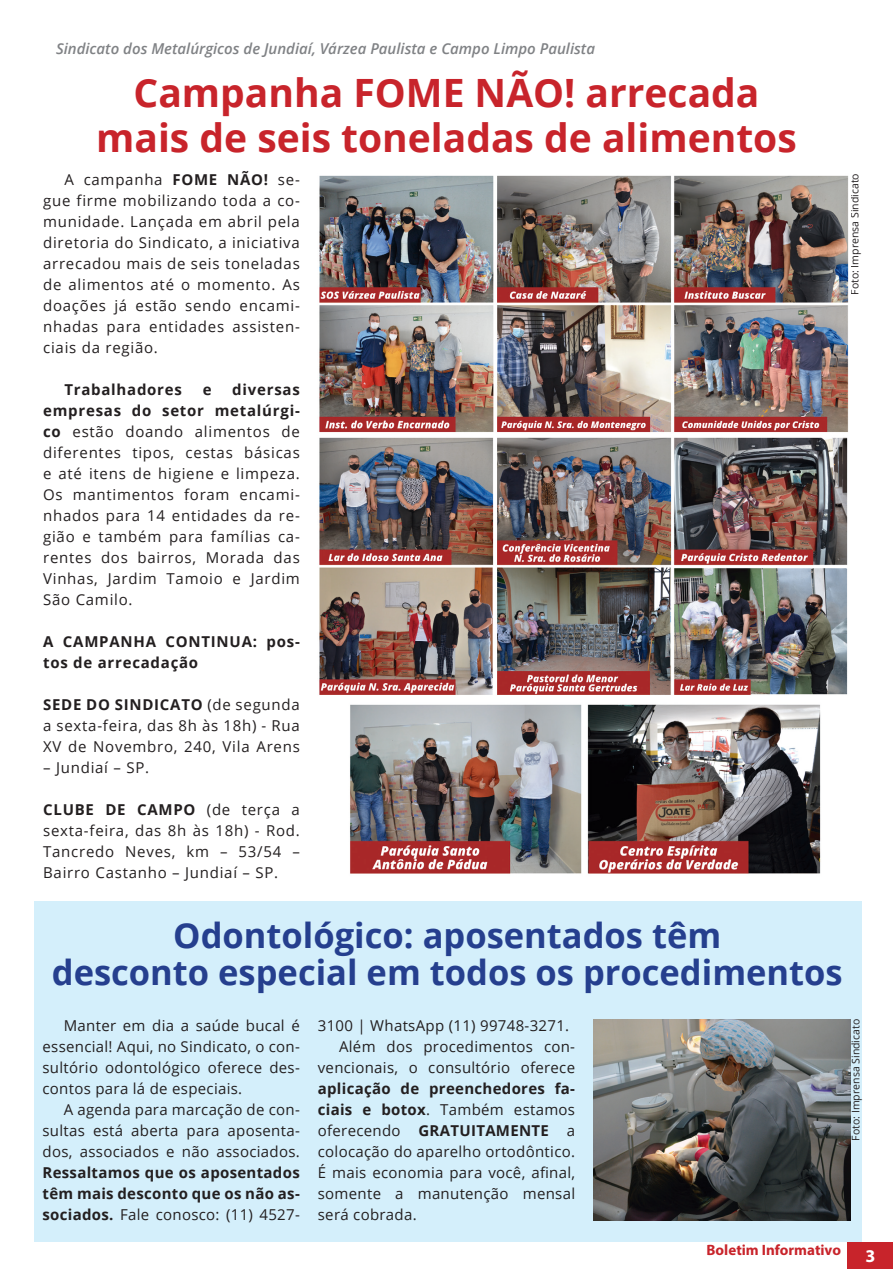
<style>
.page{position:relative;width:893px;height:1276px;background:#fff}
.page>*{position:absolute;margin:0;border:0;box-sizing:border-box;transform-origin:0 0}
.Manchete_1{font:700 39px "Open Sans";color:#c8242b}
.Manchete_1-2{font:700 34.5px "Open Sans";color:#253f8e}
.t1{font:700 18px "Myriad Pro";color:#fff}
.Corpo_1{font:15px/21px "Open Sans";letter-spacing:.05em;color:#231f20;text-align:justify}
.Subheading{font:italic 600 15px "Open Sans";color:#808285}
.Corpo_1-2{font:700 15px/21px "Open Sans";letter-spacing:.05em;color:#231f20}
.Corpo_1-3{font:15px "Open Sans";letter-spacing:.02em;color:#231f20}
.t2{font:700 15px "Myriad Pro";color:#c8242b}
.Corpo_1-4{font:10.5px "Open Sans";color:#231f20}
.s1{font-weight:700}
</style>
<div class="page">
<div style="left:34px;top:901px;width:827px;height:341px;background:#d4effb"></div>
<div style="left:848px;top:1242px;width:45px;height:26px;background:#c8242b"></div>
<img style="left:319px;top:175px;width:530px;height:520px">
<img style="left:350px;top:704px;width:471px;height:170px">
<img style="left:593px;top:1019px;width:257px;height:201px">
<p class="Subheading" style="left:56px;top:38px;width:541px">Sindicato dos Metalúrgicos de Jundiaí, Várzea Paulista e Campo Limpo Paulista</p>
<p class="Manchete_1" style="left:134px;top:65px;width:627px">Campanha FOME NÃO! arrecada</p>
<p class="Manchete_1" style="left:96px;top:110px;width:702px">mais de seis toneladas de alimentos</p>
<p class="Corpo_1" style="left:43px;top:168px;width:258px;text-indent:21px">A campanha <span class="s1">FOME NÃO!</span> se&shy;gue firme mobilizando toda a co&shy;munidade. Lançada em abril pela diretoria do Sindicato, a iniciativa arrecadou mais de seis toneladas de alimentos até o momento. As doações já estão sendo encami&shy;nhadas para entidades assisten&shy;ciais da região.</p>
<p class="Corpo_1-2" style="left:64px;top:378px;width:119px">Trabalhadores</p>
<p class="Corpo_1-2" style="left:203px;top:378px;width:10px">e</p>
<p class="Corpo_1" style="left:43px;top:378px;width:258px;text-indent:189px"><span class="s1">diversas empresas do setor metalúrgi&shy;co</span> estão doando alimentos de diferentes tipos, cestas básicas e até itens de higiene e limpeza.<br>Os mantimentos foram encami&shy;nhados para 14 entidades da re&shy;gião e também para famílias ca&shy;rentes dos bairros, Morada das Vinhas, Jardim Tamoio e Jardim São Camilo.</p>
<p class="Corpo_1-2" style="left:43px;top:630px;width:258px">A CAMPANHA CONTINUA: pos&shy;tos de arrecadação</p>
<p class="Corpo_1" style="left:43px;top:693px;width:258px"><span class="s1">SEDE DO SINDICATO</span> (de segunda a sexta-feira, das 8h às 18h) - Rua XV de Novembro, 240, Vila Arens</p>
<p class="Corpo_1" style="left:43px;top:756px;width:108px">– Jundiaí – SP.</p>
<p class="Corpo_1" style="left:43px;top:798px;width:258px"><span class="s1">CLUBE DE CAMPO</span> (de terça a sexta-feira, das 8h às 18h) - Rod.<br>Tancredo Neves, km – 53/54 – Bairro Castanho – Jundiaí – SP.</p>
<p class="Corpo_1-4" style="left:847px;top:295px;width:123px;rotate:-90deg">Foto: Imprensa Sindicato</p>
<p class="Manchete_1-2" style="left:173px;top:910px;width:550px">Odontológico: aposentados têm</p>
<p class="Manchete_1-2" style="left:52px;top:948px;width:792px">desconto especial em todos os procedimentos</p>
<p class="Corpo_1" style="left:43px;top:1015px;width:259px;text-indent:21px">Manter em dia a saúde bucal é essencial! Aqui, no Sindicato, o con&shy;sultório odontológico oferece des&shy;contos para lá de especiais.</p>
<p class="Corpo_1" style="left:43px;top:1099px;width:259px;text-indent:21px">A agenda para marcação de con&shy;sultas está aberta para aposenta&shy;dos, associados e não associados.<br><span class="s1">Ressaltamos que os aposentados têm mais desconto que os não as&shy;sociados.</span> Fale conosco: (11) 4527-</p>
<p class="Corpo_1-3" style="left:318px;top:1015px;width:253px">3100 | WhatsApp (11) 99748-3271.</p>
<p class="Corpo_1" style="left:318px;top:1036px;width:259px;text-indent:21px">Além dos procedimentos con&shy;vencionais, o consultório oferece <span class="s1">aplicação de preenchedores fa&shy;ciais e botox</span>. Também estamos oferecendo <span class="s1">GRATUITAMENTE</span> a colocação do aparelho ortodôntico.<br>É mais economia para você, afinal, somente a manutenção mensal será cobrada.</p>
<p class="t2" style="left:706px;top:1240px;width:136px">Boletim Informativo</p>
<p class="Corpo_1-4" style="left:848px;top:1140px;width:123px;rotate:-90deg">Foto: Imprensa Sindicato</p>
<p class="t1" style="left:865px;top:1244px;width:11px">3</p>
</div>
